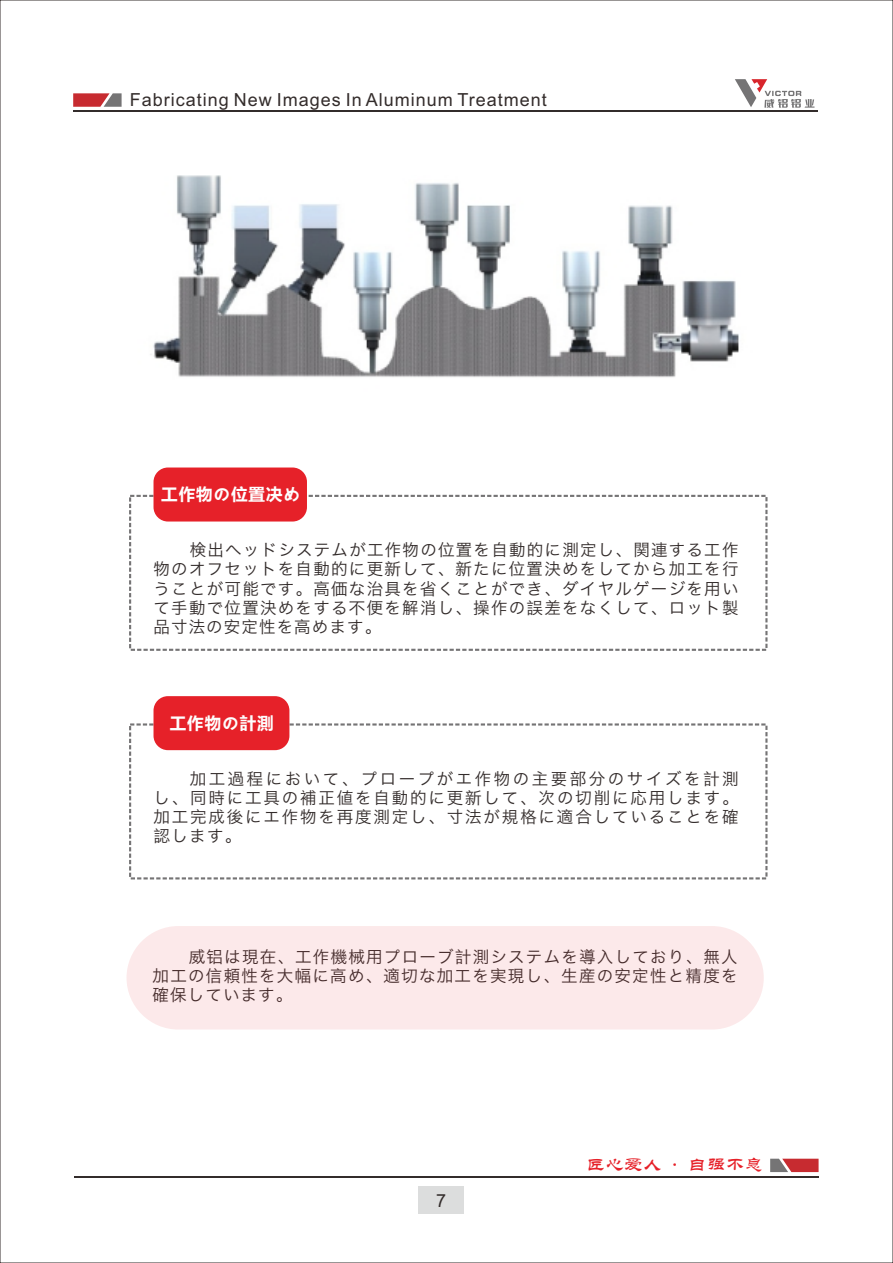
<style>
.page{position:relative;width:893px;height:1263px;background:#fff}
.page>*{position:absolute;margin:0;border:0;box-sizing:border-box;transform-origin:0 0}
.t1{font:18px "Arial";letter-spacing:.055em;color:#332c2b}
.t2{font:18px "ST Liti";letter-spacing:.05em;color:#e62129}
.t3{font:16.5px/19.2px "Hiragino Sans GB W3";letter-spacing:.075em;color:#332c2b;text-align:justify}
.t4{font:700 16.5px "Microsoft Ya Hei";letter-spacing:.06em;color:#fefefe}
</style>
<div class="page">
<hr style="left:74px;top:1176px;width:745px;height:1px;background:#332c2b">
<svg style="left:770px;top:1159px;width:49px;height:13px"></svg>
<div style="left:418px;top:1186px;width:46px;height:28px;background:#dcdddd"></div>
<hr style="left:73px;top:111px;width:744px;height:1px;background:#332c2b">
<svg style="left:73px;top:93px;width:49px;height:14px"></svg>
<svg style="left:735px;top:79px;width:79px;height:29px"></svg>
<img style="left:150px;top:175px;width:589px;height:203px">
<div style="left:129px;top:495px;width:638px;height:156px;border:2px dashed #757475"></div>
<div style="left:154px;top:467px;width:153px;height:54px;background:#e62129;border-radius:14px"></div>
<div style="left:129px;top:723px;width:638px;height:156px;border:2px dashed #757475"></div>
<div style="left:154px;top:696px;width:135px;height:54px;background:#e62129;border-radius:14px"></div>
<div style="left:127px;top:926px;width:637px;height:103px;background:#fce9ea;border-radius:52px"></div>
<p class="t1" style="left:130px;top:93px;width:419px">Fabricating New Images In Aluminum Treatment</p>
<p class="t4" style="left:161px;top:487px;width:140px">工作物の位置决め</p>
<p class="t3" style="left:153px;top:540px;width:587px;text-indent:36px">検出へッドシステムが⼯作物の位置を⾃動的に測定し、関連する⼯作物のオフセットを⾃動的に更新して、新たに位置決めをしてから加⼯を⾏うことが可能です。⾼価な治具を省くことができ、ダイヤルゲージを⽤いて⼿動で位置決めをする不便を解消し、操作の誤差をなくして、ロット製品⼨法の安定性を⾼めます。</p>
<p class="t4" style="left:170px;top:715px;width:105px">工作物の計測</p>
<p class="t3" style="left:153px;top:769px;width:587px;text-indent:36px">加⼯過程において、プロープがエ作物の主要部分のサイズを計測し、同時に⼯具の補正値を⾃動的に更新して、次の切削に応⽤します。加⼯完成後にエ作物を再度測定し、⼨法が規格に適合していることを確認します。</p>
<p class="t3" style="left:153px;top:947px;width:587px;text-indent:36px">威铝は現在、⼯作機械⽤プローブ計測システムを導⼊しており、無⼈加⼯の信頼性を⼤幅に⾼め、適切な加⼯を実現し、⽣産の安定性と精度を確保しています。</p>
<p class="t1" style="left:436px;top:1193px;width:12px">7</p>
<p class="t2" style="left:587px;top:1158px;width:178px">匠心爱人 · 自强不息</p>
</div>
